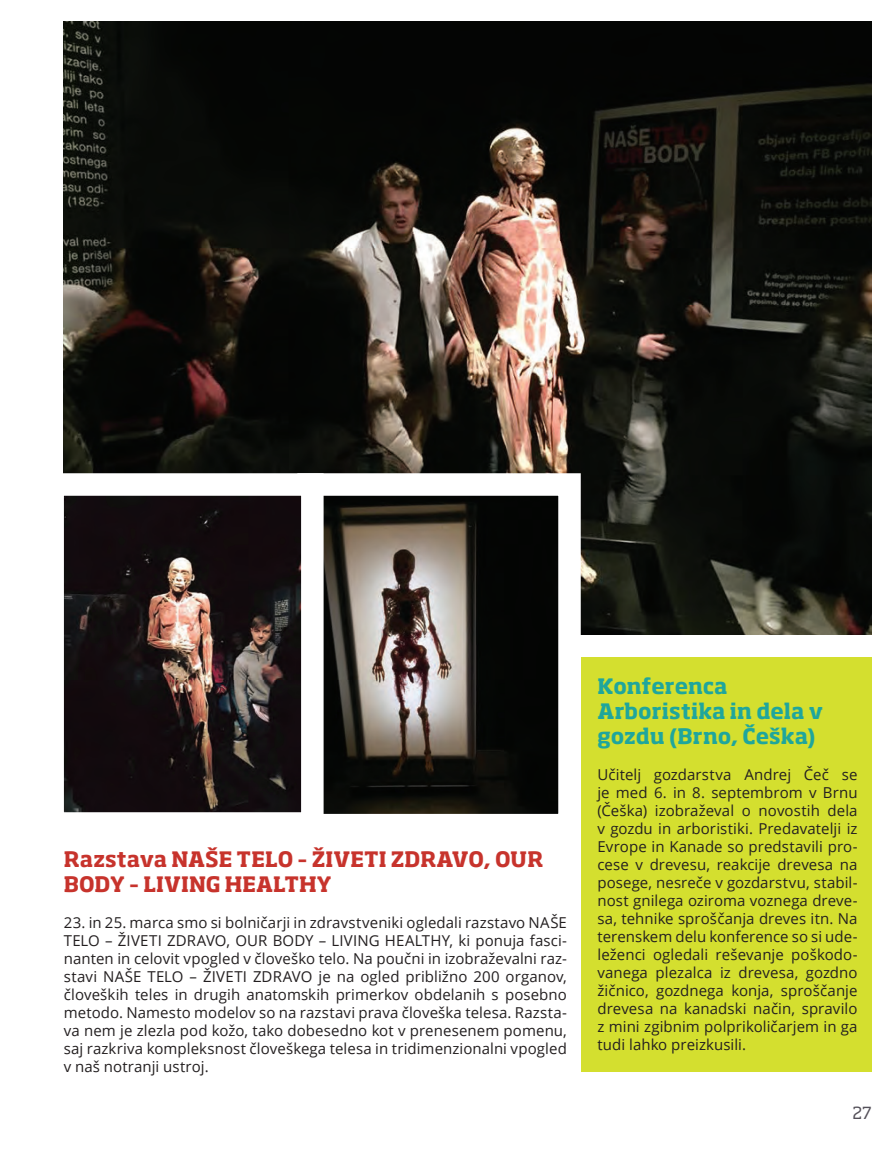
<style>
.page{position:relative;width:893px;height:1149px;background:#fff}
.page>*{position:absolute;margin:0;border:0;box-sizing:border-box;transform-origin:0 0}
.t1{font:700 21px/25.2px "Soho Pro";color:#c7332c}
.t2{font:700 21px/25.2px "Soho Pro";color:#1fa69c}
.t3{font:16.5px "Soho Pro";color:#545059}
.t4{font:15px/18px "Open Sans";letter-spacing:.005em;color:#231f20;text-align:justify}
</style>
<div class="page">
<div style="left:581px;top:657px;width:291px;height:414px;background:#d4df2f"></div>
<img style="left:64px;top:21px;width:808px;height:613px">
<svg style="left:335px;top:462px;width:257px;height:352px"></svg>
<svg style="left:63px;top:462px;width:272px;height:352px;background:#463e3e"></svg>
<p class="t1" style="left:64px;top:844px;width:481px">Razstava NAŠE TELO – ŽIVETI ZDRAVO, OUR<br>BODY – LIVING HEALTHY</p>
<p class="t4" style="left:64px;top:912px;width:505px">23. in 25. marca smo si bolničarji in zdravstveniki ogledali razstavo NAŠE TELO – ŽIVETI ZDRAVO, OUR BODY – LIVING HEALTHY, ki ponuja fasci&shy;nanten in celovit vpogled v človeško telo. Na poučni in izobraževalni raz&shy;stavi NAŠE TELO – ŽIVETI ZDRAVO je na ogled približno 200 organov, človeških teles in drugih anatomskih primerkov obdelanih s posebno metodo. Namesto modelov so na razstavi prava človeška telesa. Razsta&shy;va nem je zlezla pod kožo, tako dobesedno kot v prenesenem pomenu, saj razkriva kompleksnost človeškega telesa in tridimenzionalni vpogled v naš notranji ustroj.</p>
<p class="t2" style="left:597px;top:671px;width:227px">Konferenca<br>Arboristika in dela v gozdu (Brno, Češka)</p>
<p class="t4" style="left:597px;top:765px;width:262px">Učitelj gozdarstva Andrej Čeč se je med 6. in 8. septembrom v Brnu (Češka) izobraževal o novostih dela v gozdu in arboristiki. Predavatelji iz Evrope in Kanade so predstavili pro&shy;cese v drevesu, reakcije drevesa na posege, nesreče v gozdarstvu, stabil&shy;nost gnilega oziroma voznega dreve&shy;sa, tehnike sproščanja dreves itn. Na terenskem delu konference so si ude&shy;leženci ogledali reševanje poškodo&shy;vanega plezalca iz drevesa, gozdno žičnico, gozdnega konja, sproščanje drevesa na kanadski način, spravilo z mini zgibnim polprikoličarjem in ga tudi lahko preizkusili.</p>
<p class="t3" style="left:852px;top:1101px;width:21px">27</p>
</div>
